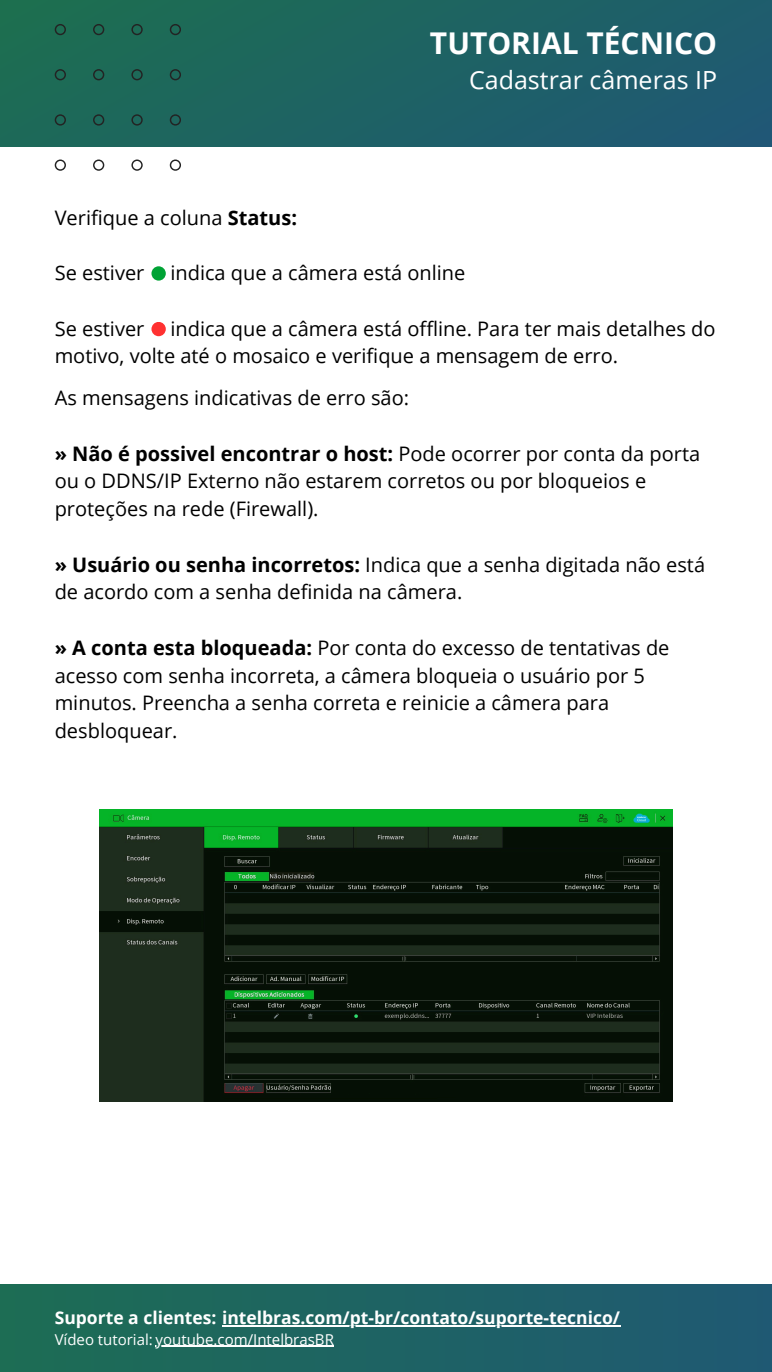
<style>
.page{position:relative;width:772px;height:1372px;background:#fff}
.page>*{position:absolute;margin:0;border:0;box-sizing:border-box;transform-origin:0 0}
.t1{font:700 30px "Open Sans";color:#fff}
.t2{font:25px "Open Sans";color:#fff}
.t3{font:20px/27.8px "Open Sans";color:#000}
.t4{font:700 17.5px "Open Sans";color:#fff}
.t5{font:15px "Open Sans";color:#fff}
.s1{font-weight:700}
</style>
<div class="page">
<div style="left:0;top:0;width:771px;height:146px;background:linear-gradient(to right,#1d6e51,#1f5972)"></div>
<svg style="left:55px;top:24px;width:126px;height:147px;background:#3f7d6f"></svg>
<div style="left:0;top:1284px;width:771px;height:88px;background:linear-gradient(to right,#1d6d54,#1f5973)"></div>
<img style="left:99px;top:809px;width:573px;height:292px">
<div style="left:151px;top:266px;width:15px;height:15px;background:#00a335;border-radius:50%"></div>
<hr style="left:222px;top:1325px;width:398px;height:2px;background:#fff">
<hr style="left:156px;top:1345px;width:178px;height:2px;background:#fff">
<div style="left:151px;top:322px;width:15px;height:14px;background:#ff3131;border-radius:50%"></div>
<h2 class="t1" style="left:430px;top:22px;width:288px">TUTORIAL TÉCNICO</h2>
<p class="t2" style="left:469px;top:63px;width:250px">Cadastrar câmeras IP</p>
<p class="t3" style="left:55px;top:203px;width:244px">Verifique a coluna <span class="s1">Status:</span></p>
<p class="t3" style="left:55px;top:258px;width:91px">Se estiver</p>
<p class="t3" style="left:170px;top:258px;width:296px">indica que a câmera está online</p>
<h1 class="t3" style="left:55px;top:314px;width:91px">Se estiver</h1>
<h1 class="t3" style="left:55px;top:314px;width:662px;text-indent:116px">indica que a câmera está offline. Para ter mais detalhes do motivo, volte até o mosaico e verifique a mensagem de erro.</h1>
<h3 class="t3" style="left:55px;top:383px;width:356px">As mensagens indicativas de erro são:</h3>
<h3 class="t3" style="left:55px;top:439px;width:646px"><span class="s1">» Não é possivel encontrar o host:</span> Pode ocorrer por conta da porta ou o DDNS/IP Externo não estarem corretos ou por bloqueios e proteções na rede (Firewall).</h3>
<h3 class="t3" style="left:55px;top:550px;width:651px"><span class="s1">» Usuário ou senha incorretos:</span> Indica que a senha digitada não está de acordo com a senha definida na câmera.</h3>
<p class="t3" style="left:55px;top:633px;width:616px"><span class="s1">» A conta esta bloqueada:</span> Por conta do excesso de tentativas de acesso com senha incorreta, a câmera bloqueia o usuário por 5 minutos. Preencha a senha correta e reinicie a câmera para desbloquear.</p>
<h3 class="t4" style="left:55px;top:1306px;width:566px">Suporte a clientes: intelbras.com/pt-br/contato/suporte-tecnico/</h3>
<h3 class="t5" style="left:55px;top:1328px;width:281px">Vídeo tutorial: youtube.com/IntelbrasBR</h3>
</div>
